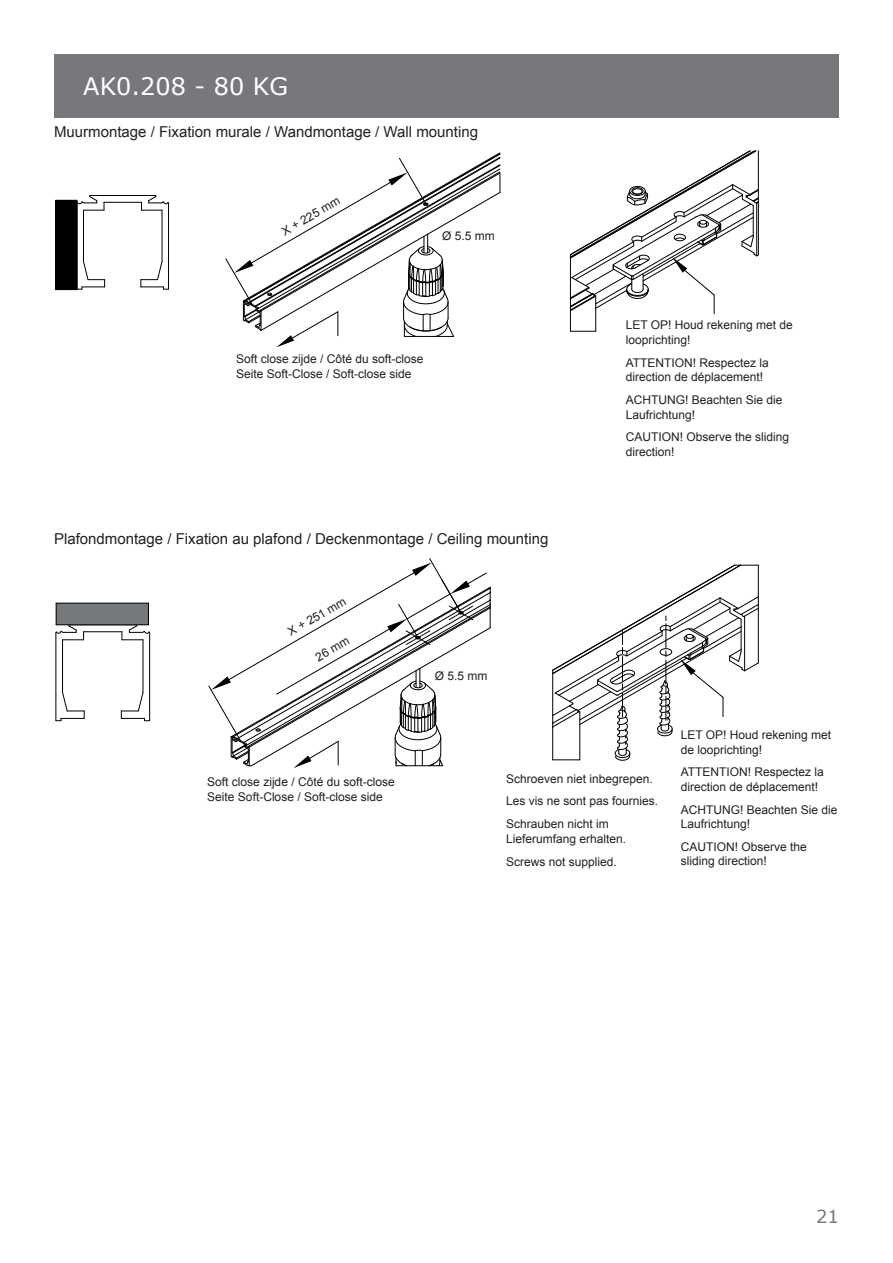
<style>
.page{position:relative;width:893px;height:1263px;background:#fff}
.page>*{position:absolute;margin:0;border:0;box-sizing:border-box;transform-origin:0 0}
.t1{font:24px "Verdana";color:#fff}
.t2{font:18px "Verdana";color:#76787b}
.t3{font:15px "Arial";color:#231f20}
.t4{font:12px/14.4px "Arial";color:#231f20}
</style>
<div class="page">
<hr style="left:168px;top:203px;width:1px;height:86px;background:#000001">
<hr style="left:83px;top:210px;width:1px;height:51px;background:#000001">
<hr style="left:104px;top:202px;width:37px;height:1px;background:#000001">
<svg style="left:141px;top:195px;width:28px;height:16px"></svg>
<hr style="left:162px;top:210px;width:1px;height:51px;background:#000001">
<svg style="left:141px;top:261px;width:28px;height:29px"></svg>
<hr style="left:90px;top:195px;width:65px;height:1px;background:#000001">
<div style="left:56px;top:200px;width:21px;height:90px;background:#000001"></div>
<svg style="left:56px;top:195px;width:49px;height:16px"></svg>
<hr style="left:55px;top:200px;width:1px;height:90px;background:#000001">
<svg style="left:78px;top:261px;width:27px;height:29px"></svg>
<hr style="left:77px;top:200px;width:1px;height:90px;background:#000001">
<svg style="left:225px;top:152px;width:276px;height:195px"></svg>
<svg style="left:569px;top:150px;width:190px;height:182px"></svg>
<hr style="left:149px;top:633px;width:1px;height:88px;background:#000001">
<svg style="left:57px;top:692px;width:28px;height:29px"></svg>
<hr style="left:62px;top:640px;width:1px;height:52px;background:#000001">
<hr style="left:84px;top:631px;width:38px;height:1px;background:#000001">
<hr style="left:143px;top:640px;width:1px;height:52px;background:#000001">
<svg style="left:121px;top:691px;width:29px;height:30px"></svg>
<hr style="left:56px;top:633px;width:1px;height:88px;background:#000001">
<div style="left:56px;top:603px;width:92px;height:22px;background:#75797b"></div>
<hr style="left:56px;top:624px;width:92px;height:1px;background:#000001">
<svg style="left:122px;top:603px;width:28px;height:37px"></svg>
<hr style="left:56px;top:603px;width:92px;height:1px;background:#000001">
<svg style="left:55px;top:603px;width:29px;height:37px"></svg>
<svg style="left:552px;top:564px;width:207px;height:197px"></svg>
<svg style="left:208px;top:558px;width:283px;height:210px"></svg>
<div style="left:54px;top:54px;width:785px;height:64px;background:#76787b"></div>
<p class="t1" style="left:83px;top:71px;width:206px">AK0.208 - 80 KG</p>
<p class="t3" style="left:54px;top:122px;width:426px">Muurmontage / Fixation murale / Wandmontage / Wall mounting</p>
<p class="t4" style="left:279px;top:226px;width:67px;rotate:-30deg">X + 225 mm</p>
<p class="t4" style="left:442px;top:229px;width:54px">Ø 5.5 mm</p>
<p class="t4" style="left:236px;top:352px;width:189px">Soft close zijde / Côté du soft-close</p>
<p class="t4" style="left:236px;top:366px;width:177px">Seite Soft-Close / Soft-close side</p>
<p class="t3" style="left:54px;top:529px;width:496px">Plafondmontage / Fixation au plafond / Deckenmontage / Ceiling mounting</p>
<p class="t4" style="left:285px;top:626px;width:67px;rotate:-30deg">X + 251 mm</p>
<p class="t4" style="left:313px;top:652px;width:38px;rotate:-30deg">26 mm</p>
<p class="t4" style="left:435px;top:669px;width:54px">Ø 5.5 mm</p>
<p class="t4" style="left:626px;top:318px;width:169px">LET OP! Houd rekening met de looprichting!</p>
<p class="t4" style="left:626px;top:355px;width:145px">ATTENTION! Respectez la direction de déplacement!</p>
<p class="t4" style="left:626px;top:393px;width:158px">ACHTUNG! Beachten Sie die<br>Laufrichtung!</p>
<p class="t4" style="left:626px;top:430px;width:165px">CAUTION! Observe the sliding direction!</p>
<p class="t4" style="left:207px;top:775px;width:189px">Soft close zijde / Côté du soft-close</p>
<p class="t4" style="left:207px;top:789px;width:177px">Seite Soft-Close / Soft-close side</p>
<p class="t4" style="left:506px;top:771px;width:148px">Schroeven niet inbegrepen.</p>
<p class="t4" style="left:506px;top:794px;width:154px">Les vis ne sont pas fournies.</p>
<p class="t4" style="left:506px;top:817px;width:122px">Schrauben nicht im<br>Lieferumfang erhalten.</p>
<p class="t4" style="left:506px;top:854px;width:112px">Screws not supplied.</p>
<p class="t4" style="left:681px;top:728px;width:152px">LET OP! Houd rekening met de looprichting!</p>
<p class="t4" style="left:681px;top:765px;width:145px">ATTENTION! Respectez la direction de déplacement!</p>
<p class="t4" style="left:681px;top:802px;width:158px">ACHTUNG! Beachten Sie die<br>Laufrichtung!</p>
<p class="t4" style="left:681px;top:840px;width:128px">CAUTION! Observe the sliding direction!</p>
<h2 class="t2" style="left:816px;top:1205px;width:24px">21</h2>
</div>
